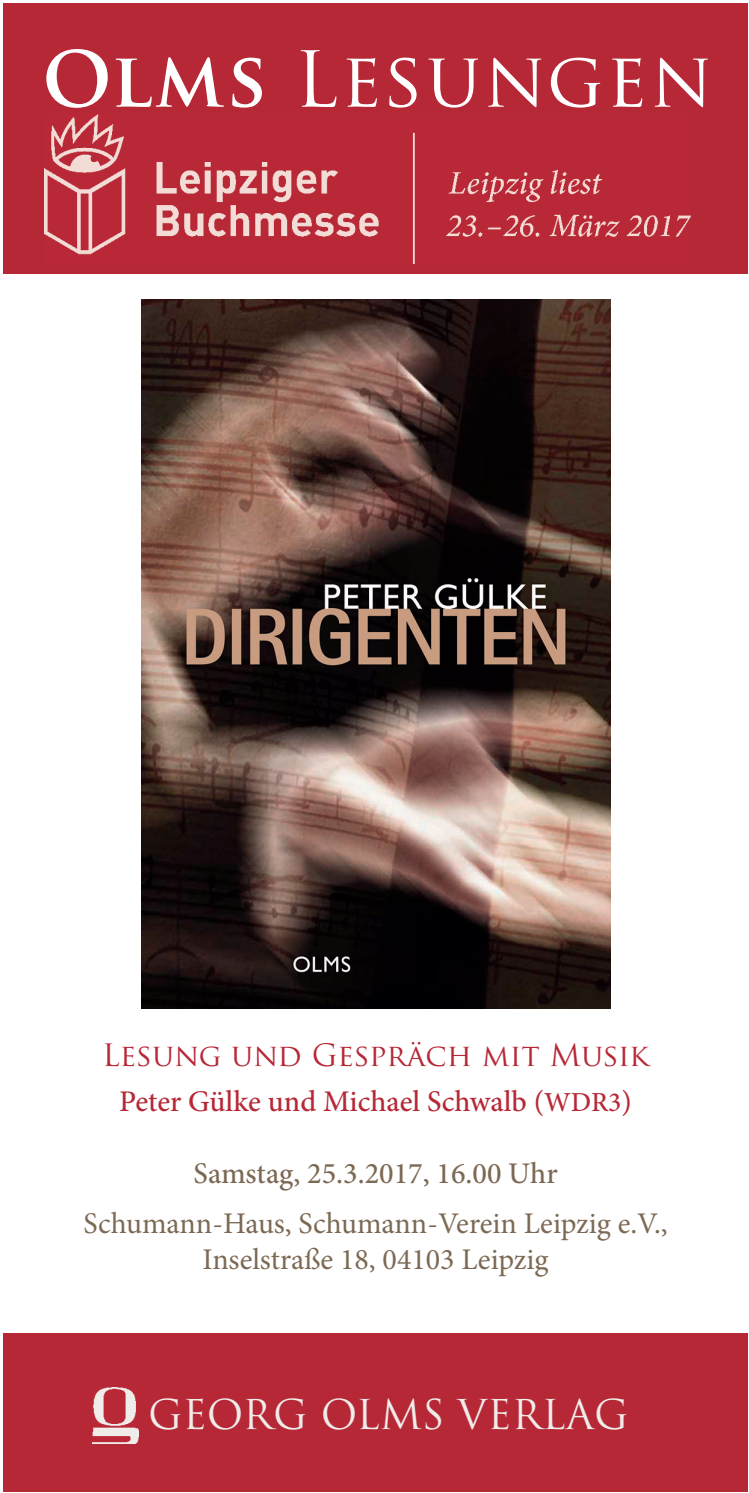
<style>
.page{position:relative;width:749px;height:1493px;background:#fff}
.page>*{position:absolute;margin:0;border:0;box-sizing:border-box;transform-origin:0 0}
.t1{font:75px "Trajan Pro";letter-spacing:.03em;color:#fff}
.t2{font:40px "Trajan Pro";color:#f0ece9}
.t3{font:30px/36px "Minion Pro";color:#7c6954;text-align:center}
.t4{font:500 30px "Minion Pro";color:#b72837}
.t5{font:500 30px "Minion Pro";color:#7c6954}
.t6{font:30px "Trajan Pro";color:#b72837}
.s1{font-weight:700}
.s2{font-size:27.5px}
</style>
<div class="page">
<div style="left:3px;top:3px;width:744px;height:270px;background:#b72837"></div>
<img style="left:45px;top:115px;width:645px;height:148px">
<div style="left:3px;top:1333px;width:744px;height:158px;background:#b72837"></div>
<img style="left:92px;top:1387px;width:46px;height:56px">
<img style="left:141px;top:300px;width:469px;height:708px">
<h1 class="t1" style="left:42px;top:32px;width:671px"><span class="s1">Olms</span> Lesungen</h1>
<p class="t6" style="left:102px;top:1036px;width:548px">Lesung und Gespräch mit Musik</p>
<p class="t4" style="left:119px;top:1081px;width:514px">Peter Gülke und Michael Schwalb (<span class="s2">WDR3</span>)</p>
<p class="t5" style="left:193px;top:1153px;width:365px">Samstag, 25.3.2017, 16.00 Uhr</p>
<p class="t3" style="left:83px;top:1205px;width:585px">Schumann-Haus, Schumann-Verein Leipzig e.V.,<br>Inselstraße 18, 04103 Leipzig</p>
<h2 class="t2" style="left:148px;top:1389px;width:481px">GEORG OLMS VERLAG</h2>
</div>
